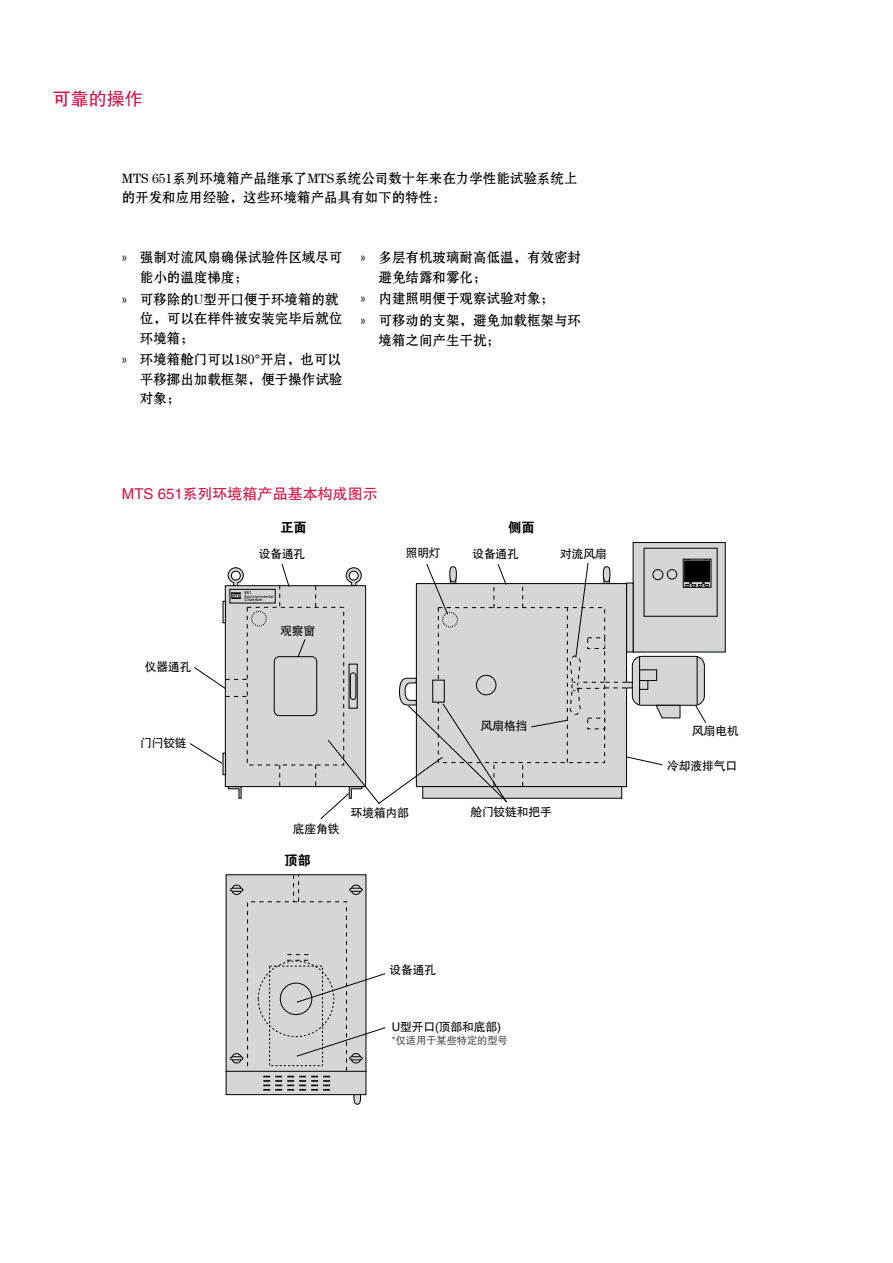
<style>
.page{position:relative;width:893px;height:1263px;background:#fff}
.page>*{position:absolute;margin:0;border:0;box-sizing:border-box;transform-origin:0 0}
.t1{font:18px "FZHTJW GB1 0";color:#d31245}
.t2{font:15px "FZHTJW GB1 0";color:#d31245}
.t3{font:13.5px/19.5px "FZSHJW GB1 0";color:#000}
.t4{font:13.5px "FZDHTJW GB1 0";color:#000}
.t5{font:12px "FZHTJW GB1 0";letter-spacing:-.01em;color:#000}
.t6{font:10.5px "FZHTJW GB1 0";letter-spacing:-.01em;color:#4d4d4f}
.t7{font:4.2px/3.6px "Univers";color:#000}
.s1{font-family:"Univers";font-weight:300;font-stretch:condensed}
.s2{font-family:"Univers"}
</style>
<div class="page">
<div style="left:633px;top:542px;width:92px;height:110px;background:#d5d7d7;border:1px solid #000"></div>
<div style="left:644px;top:548px;width:73px;height:68px;border:1px solid #000"></div>
<div style="left:225px;top:585px;width:141px;height:202px;background:#d5d7d7;border:1px solid #000"></div>
<div style="left:247px;top:607px;width:97px;height:158px;border:1px dashed #000"></div>
<div style="left:230px;top:589px;width:45px;height:14px;border:1px solid #000"></div>
<svg style="left:226px;top:696px;width:22px;height:1px"></svg>
<div style="left:223px;top:753px;width:3px;height:22px;background:#d5d7d7;border:1px solid #000"></div>
<div style="left:223px;top:601px;width:3px;height:22px;background:#d5d7d7;border:1px solid #000"></div>
<svg style="left:231px;top:592px;width:11px;height:7px"></svg>
<svg style="left:228px;top:567px;width:16px;height:19px"></svg>
<div style="left:685px;top:561px;width:25px;height:21px;background:#000"></div>
<svg style="left:228px;top:786px;width:14px;height:13px"></svg>
<div style="left:251px;top:611px;width:16px;height:15px;border:1px dashed #000;border-radius:50%"></div>
<div style="left:231px;top:571px;width:9px;height:9px;background:#fff;border-radius:50%"></div>
<div style="left:231px;top:571px;width:10px;height:9px;border:1px solid #000;border-radius:50%"></div>
<div style="left:354px;top:1089px;width:6px;height:15px;background:#d5d7d7;border-radius:50%"></div>
<div style="left:354px;top:1089px;width:7px;height:15px;border:1px solid #000;border-radius:50%"></div>
<div style="left:226px;top:874px;width:140px;height:221px;background:#d5d7d7;border:1px solid #000"></div>
<hr style="left:225px;top:1071px;width:142px;height:1px;background:#000">
<svg style="left:194px;top:666px;width:54px;height:24px"></svg>
<svg style="left:190px;top:743px;width:33px;height:21px"></svg>
<svg style="left:274px;top:562px;width:435px;height:258px"></svg>
<svg style="left:230px;top:874px;width:156px;height:219px"></svg>
<h1 class="t1" style="left:53px;top:89px;width:91px">可靠的操作</h1>
<p class="t3" style="left:122px;top:169px;width:457px">MTS 651系列环境箱产品继承了MTS系统公司数十年来在力学性能试验系统上的开发和应用经验，这些环境箱产品具有如下的特性：</p>
<p class="t3" style="left:140px;top:248px;width:204px;text-indent:-18px"><span class="s1">»</span> 强制对流风扇确保试验件区域尽可能小的温度梯度；</p>
<p class="t3" style="left:140px;top:290px;width:204px;text-indent:-18px"><span class="s1">»</span> 可移除的U型开口便于环境箱的就位，可以在样件被安装完毕后就位环境箱；</p>
<p class="t3" style="left:140px;top:351px;width:204px;text-align:justify;text-indent:-18px"><span class="s1">»</span> 环境箱舱门可以180<span class="s2">°</span>开启，也可以平移挪出加载框架，便于操作试验对象；</p>
<p class="t3" style="left:379px;top:248px;width:204px;text-indent:-18px"><span class="s1">»</span> 多层有机玻璃耐高低温，有效密封避免结露和雾化；</p>
<p class="t3" style="left:361px;top:289px;width:222px;line-height:21.9px"><span class="s1">»</span> 内建照明便于观察试验对象；<br><span class="s1">»</span> 可移动的支架，避免加载框架与环</p>
<p class="t3" style="left:379px;top:331px;width:123px">境箱之间产生干扰；</p>
<p class="t2" style="left:122px;top:485px;width:257px">MTS 651系列环境箱产品基本构成图示</p>
<p class="t4" style="left:280px;top:520px;width:28px">正面</p>
<p class="t4" style="left:508px;top:520px;width:28px">侧面</p>
<p class="t5" style="left:145px;top:660px;width:48px">仪器通孔</p>
<p class="t5" style="left:140px;top:737px;width:48px">门闩铰链</p>
<p class="t5" style="left:259px;top:548px;width:48px">设备通孔</p>
<p class="t7" style="left:245px;top:591px;width:31px">651<br>Environmental<br>Chamber</p>
<p class="t5" style="left:280px;top:624px;width:37px">观察窗</p>
<p class="t5" style="left:406px;top:547px;width:37px">照明灯</p>
<p class="t5" style="left:560px;top:548px;width:48px">对流风扇</p>
<p class="t5" style="left:472px;top:548px;width:48px">设备通孔</p>
<p class="t5" style="left:481px;top:719px;width:48px">风扇格挡</p>
<p class="t5" style="left:692px;top:724px;width:48px">风扇电机</p>
<p class="t5" style="left:667px;top:759px;width:71px">冷却液排气口</p>
<p class="t5" style="left:293px;top:822px;width:48px">底座角铁</p>
<p class="t4" style="left:284px;top:853px;width:28px">顶部</p>
<p class="t5" style="left:351px;top:806px;width:60px">环境箱内部</p>
<p class="t5" style="left:470px;top:805px;width:83px">舱门铰链和把手</p>
<p class="t5" style="left:389px;top:963px;width:48px">设备通孔</p>
<p class="t5" style="left:392px;top:1020px;width:111px">U型开口(顶部和底部)</p>
<p class="t6" style="left:392px;top:1034px;width:118px">*仅适用于某些特定的型号</p>
</div>
